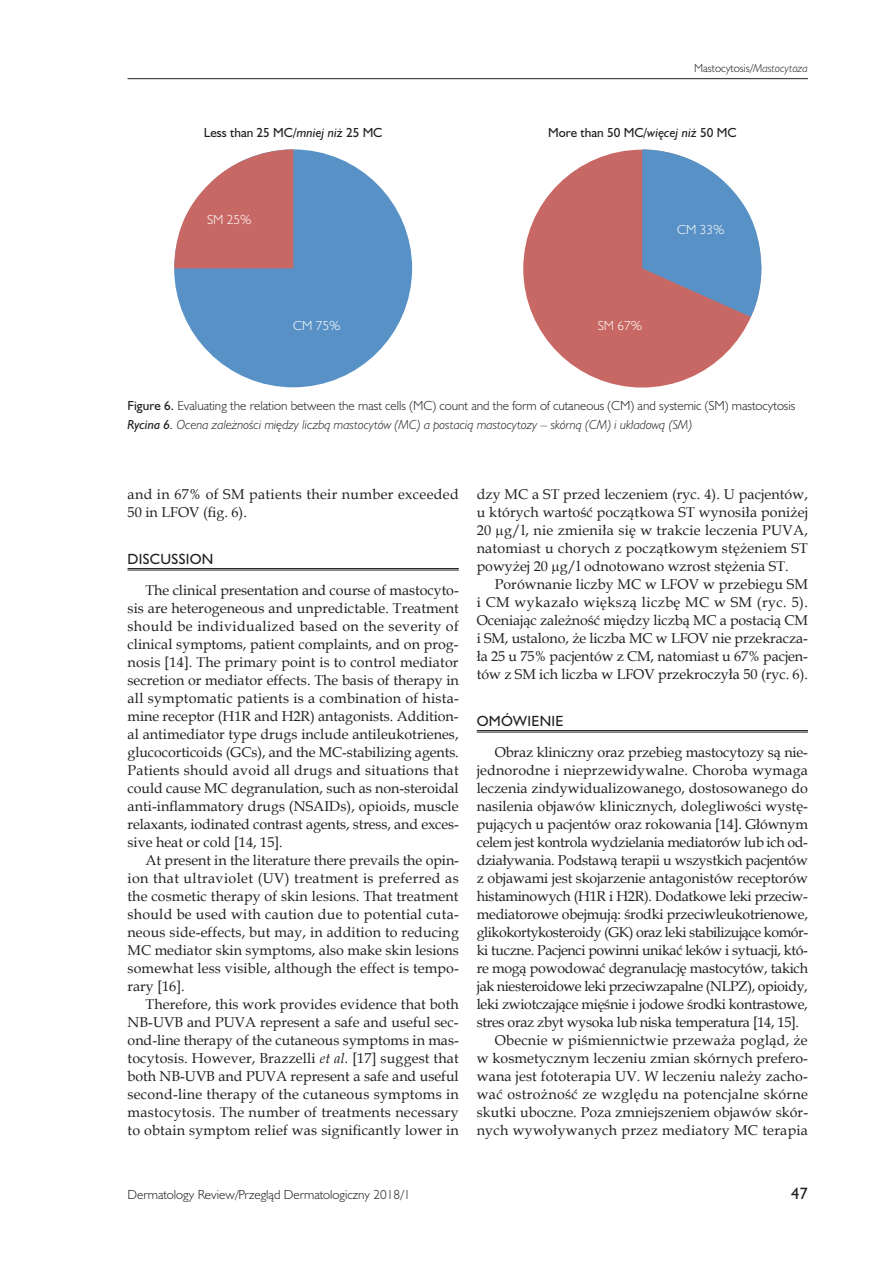
<style>
.page{position:relative;width:893px;height:1263px;background:#fff}
.page>*{position:absolute;margin:0;border:0;box-sizing:border-box;transform-origin:0 0}
.t1{font:15px "Humanst 521 PL";color:#231f20}
.t2{font:14.25px/18px "Book Antiqua";letter-spacing:-.005em;color:#231f20;text-align:justify}
.t3{font:14.25px "Book Antiqua";letter-spacing:-.03em;color:#231f20}
.t4{font:14.25px/18px "Book Antiqua";letter-spacing:.025em;color:#231f20}
.t5{font:14.25px "Book Antiqua";letter-spacing:-.025em;color:#231f20}
.t6{font:14.25px "Book Antiqua";letter-spacing:.015em;color:#231f20}
.t7{font:14.25px "Book Antiqua";letter-spacing:.02em;color:#231f20}
.t8{font:13.5px "Humanst 521 PL";letter-spacing:.02em;color:#231f20}
.t9{font:300 12px/19.2px "Humanst 521 Lt PL";color:#231f20}
.t10{font:12px "Humanst 521 PL";color:#231f20}
.t11{font:300 12px "Humanst 521 Lt PL";color:#fff}
.t12{font:300 10.5px "Humanst 521 Lt PL";color:#231f20}
.s1{font-weight:400;font-style:italic}
.s2{font-style:italic}
.s3{font-family:"Humanst 521 PL";font-weight:400}
.s4{font-family:"Humanst 521 PL";font-weight:400;font-style:italic}
</style>
<div class="page">
<hr style="left:128px;top:78px;width:680px;height:1px;background:#231f20">
<hr style="left:128px;top:568px;width:331px;height:1px;background:#231f20">
<hr style="left:128px;top:570px;width:331px;height:1px;background:#231f20">
<hr style="left:477px;top:730px;width:331px;height:1px;background:#231f20">
<hr style="left:477px;top:732px;width:331px;height:1px;background:#231f20">
<div style="left:523px;top:150px;width:238px;height:237px;background:#c86865;border-radius:50%"></div>
<svg style="left:642px;top:149px;width:119px;height:168px"></svg>
<div style="left:174px;top:149px;width:238px;height:238px;background:#5891c6;border-radius:50%"></div>
<svg style="left:174px;top:149px;width:119px;height:119px"></svg>
<p class="t12" style="left:694px;top:61px;width:115px">Mastocytosis/<span class="s1">Mastocytoza</span></p>
<p class="t10" style="left:204px;top:125px;width:180px">Less than 25 MC/<span class="s2">mniej niż</span> 25 MC</p>
<p class="t10" style="left:548px;top:125px;width:190px">More than 50 MC/<span class="s2">więcej niż</span> 50 MC</p>
<p class="t11" style="left:207px;top:212px;width:46px">SM 25%</p>
<p class="t11" style="left:293px;top:318px;width:49px">CM 75%</p>
<p class="t11" style="left:598px;top:318px;width:46px">SM 67%</p>
<p class="t11" style="left:677px;top:221px;width:49px">CM 33%</p>
<p class="t9" style="left:128px;top:396px;width:669px"><span class="s3">Figure 6.</span> Evaluating the relation between the mast cells (MC) count and the form of cutaneous (CM) and systemic (SM) mastocytosis<br><span class="s4">Rycina 6.</span> <span class="s1">Ocena zależności między liczbą mastocytów (MC) a postacią mastocytozy – skórną (CM) i układową (SM)</span></p>
<p class="t4" style="left:128px;top:485px;width:333px">and in 67% of SM patients their number exceeded<br>50 in LFOV (fig. 6).</p>
<p class="t8" style="left:128px;top:550px;width:87px">DISCUSSION</p>
<p class="t2" style="left:128px;top:580px;width:333px;text-indent:18px">The clinical presentation and course of mastocyto&shy;sis are heterogeneous and unpredictable. Treatment should be individualized based on the severity of clinical symptoms, patient complaints, and on prog&shy;nosis [14]. The primary point is to control mediator secretion or mediator effects. The basis of therapy in all symptomatic patients is a combination of hista&shy;mine receptor (H1R and H2R) antagonists. Addition&shy;al antimediator type drugs include antileukotrienes, glucocorticoids (GCs), and the MC-stabilizing agents.<br>Patients should avoid all drugs and situations that could cause MC degranulation, such as non-steroidal anti-inflammatory drugs (NSAIDs), opioids, muscle relaxants, iodinated contrast agents, stress, and exces&shy;sive heat or cold [14, 15].</p>
<p class="t2" style="left:128px;top:850px;width:333px;text-indent:18px">At present in the literature there prevails the opin&shy;ion that ultraviolet (UV) treatment is preferred as the cosmetic therapy of skin lesions. That treatment should be used with caution due to potential cuta&shy;neous side-effects, but may, in addition to reducing MC mediator skin symptoms, also make skin lesions somewhat less visible, although the effect is tempo&shy;rary [16].</p>
<p class="t2" style="left:128px;top:994px;width:333px;text-indent:18px">Therefore, this work provides evidence that both NB-UVB and PUVA represent a safe and useful sec&shy;ond-line therapy of the cutaneous symptoms in mas&shy;tocytosis. However, Brazzelli <span class="s2">et al.</span> [17] suggest that both NB-UVB and PUVA represent a safe and useful second-line therapy of the cutaneous symptoms in mastocytosis. The number of treatments necessary to obtain symptom relief was significantly lower in</p>
<p class="t2" style="left:477px;top:485px;width:333px">dzy MC a ST przed leczeniem (ryc. 4). U pacjentów, u których wartość początkowa ST wynosiła poniżej 20 g/l, nie zmieniła się w trakcie leczenia PUVA, natomiast u chorych z początkowym stężeniem ST powyżej 20 g/l odnotowano wzrost stężenia ST.</p>
<p class="t2" style="left:477px;top:575px;width:333px;text-indent:18px">Porównanie liczby MC w LFOV w przebiegu SM i CM wykazało większą liczbę MC w SM (ryc. 5).<br>Oceniając zależność między liczbą MC a postacią CM i SM, ustalono, że liczba MC w LFOV nie przekracza&shy;ła 25 u 75% pacjentów z CM, natomiast u 67% pacjen&shy;tów z SM ich liczba w LFOV przekroczyła 50 (ryc. 6).</p>
<p class="t8" style="left:477px;top:712px;width:88px">OMÓWIENIE</p>
<p class="t2" style="left:495px;top:742px;width:315px">Obraz kliniczny oraz przebieg mastocytozy są nie-</p>
<p class="t2" style="left:477px;top:760px;width:333px">jednorodne i nieprzewidywalne. Choroba wymaga</p>
<p class="t2" style="left:477px;top:778px;width:333px">leczenia zindywidualizowanego, dostosowanego do</p>
<p class="t2" style="left:477px;top:796px;width:333px">nasilenia objawów klinicznych, dolegliwości wystę-</p>
<p class="t2" style="left:477px;top:814px;width:333px">pujących u pacjentów oraz rokowania [14]. Głównym</p>
<p class="t5" style="left:477px;top:832px;width:333px">celem jest kontrola wydzielania mediatorów lub ich od-</p>
<p class="t2" style="left:477px;top:850px;width:333px">działywania. Podstawą terapii u wszystkich pacjentów</p>
<p class="t2" style="left:477px;top:868px;width:333px">z objawami jest skojarzenie antagonistów receptorów</p>
<p class="t2" style="left:477px;top:886px;width:333px">histaminowych (H1R i H2R). Dodatkowe leki przeciw-</p>
<p class="t2" style="left:477px;top:904px;width:333px">mediatorowe obejmują: środki przeciwleukotrienowe,</p>
<p class="t3" style="left:477px;top:922px;width:333px">glikokortykosteroidy (GK) oraz leki stabilizujące komór-</p>
<p class="t5" style="left:477px;top:940px;width:333px">ki tuczne. Pacjenci powinni unikać leków i sytuacji, któ-</p>
<p class="t2" style="left:477px;top:958px;width:333px">re mogą powodować degranulację mastocytów, takich</p>
<p class="t3" style="left:477px;top:976px;width:332px">jak niesteroidowe leki przeciwzapalne (NLPZ), opioidy,</p>
<p class="t2" style="left:477px;top:994px;width:333px">leki zwiotczające mięśnie i jodowe środki kontrastowe,</p>
<p class="t2" style="left:477px;top:1012px;width:324px">stres oraz zbyt wysoka lub niska temperatura [14, 15].</p>
<p class="t6" style="left:495px;top:1030px;width:314px">Obecnie w piśmiennictwie przeważa pogląd, że</p>
<p class="t2" style="left:477px;top:1048px;width:333px">w kosmetycznym leczeniu zmian skórnych prefero-</p>
<p class="t2" style="left:477px;top:1066px;width:333px">wana jest fototerapia UV. W leczeniu należy zacho-</p>
<p class="t4" style="left:477px;top:1084px;width:333px">wać ostrożność ze względu na potencjalne skórne</p>
<p class="t2" style="left:477px;top:1102px;width:333px">skutki uboczne. Poza zmniejszeniem objawów skór-</p>
<p class="t7" style="left:477px;top:1120px;width:333px">nych wywoływanych przez mediatory MC terapia</p>
<p class="t9" style="left:128px;top:1185px;width:284px">Dermatology Review/Przegląd Dermatologiczny 2018/1</p>
<p class="t1" style="left:791px;top:1183px;width:18px">47</p>
</div>
